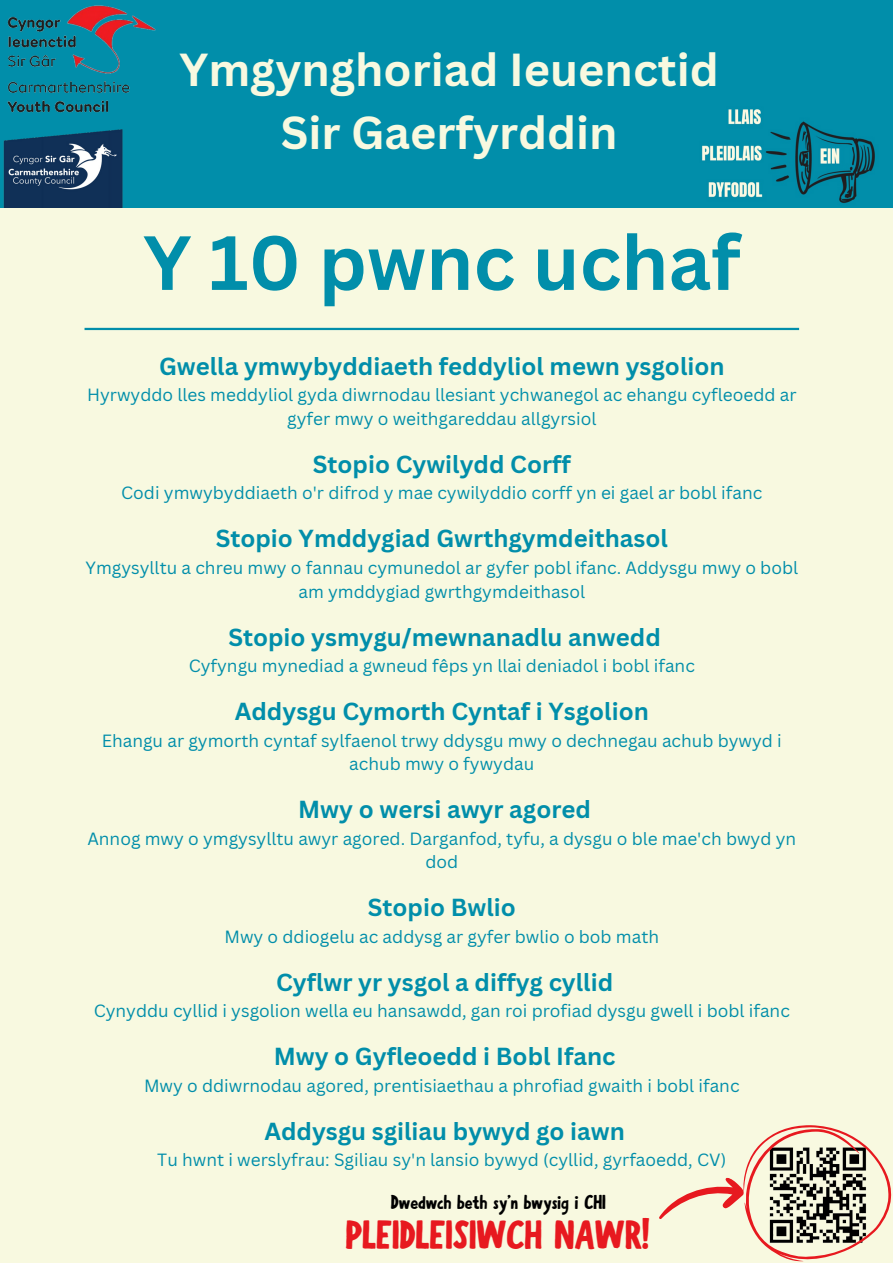
<style>
.page{position:relative;width:893px;height:1263px;background:#f8f9e0}
.page>*{position:absolute;margin:0;border:0;box-sizing:border-box;transform-origin:0 0}
.t1{font:700 75px "Canva Sans";color:#018eaa}
.t2{font:700 45px/63px "Canva Sans";color:#f8f9e0;text-align:center}
.t3{font:40.5px "Boldoa Mat";color:#e7191f}
.t4{font:700 24px "Canva Sans";color:#018eaa}
.t5{font:20.02px "Boldoa Mat";color:#000}
.t6{font:17.25px/23.6px "Canva Sans";color:#018eaa;text-align:center}
</style>
<div class="page">
<div style="left:0;top:0;width:893px;height:208px;background:#018eaa"></div>
<img style="left:702px;top:109px;width:173px;height:94px">
<hr style="left:85px;top:328px;width:714px;height:2px;background:#018eaa">
<svg style="left:659px;top:1125px;width:233px;height:137px"></svg>
<img style="left:7px;top:5px;width:149px;height:108px">
<img style="left:3px;top:129px;width:120px;height:78px">
<p class="t2" style="left:179px;top:37px;width:541px">Ymgynghoriad Ieuenctid<br>Sir Gaerfyrddin</p>
<p class="t1" style="left:143px;top:210px;width:598px">Y 10 pwnc uchaf</p>
<p class="t4" style="left:159px;top:349px;width:567px">Gwella ymwybyddiaeth feddyliol mewn ysgolion</p>
<p class="t6" style="left:87px;top:383px;width:711px">Hyrwyddo lles meddyliol gyda diwrnodau llesiant ychwanegol ac ehangu cyfleoedd ar gyfer mwy o weithgareddau allgyrsiol</p>
<p class="t4" style="left:313px;top:447px;width:259px">Stopio Cywilydd Corff</p>
<p class="t6" style="left:121px;top:481px;width:642px">Codi ymwybyddiaeth o'r difrod y mae cywilyddio corff yn ei gael ar bobl ifanc</p>
<p class="t4" style="left:216px;top:522px;width:454px">Stopio Ymddygiad Gwrthgymdeithasol</p>
<p class="t6" style="left:85px;top:555px;width:714px">Ymgysylltu a chreu mwy o fannau cymunedol ar gyfer pobl ifanc. Addysgu mwy o bobl am ymddygiad gwrthgymdeithasol</p>
<p class="t4" style="left:228px;top:620px;width:434px">Stopio ysmygu/mewnanadlu anwedd</p>
<p class="t6" style="left:189px;top:653px;width:508px">Cyfyngu mynediad a gwneud fêps yn llai deniadol i bobl ifanc</p>
<h1 class="t4" style="left:235px;top:694px;width:415px">Addysgu Cymorth Cyntaf i Ysgolion</h1>
<p class="t6" style="left:102px;top:728px;width:681px">Ehangu ar gymorth cyntaf sylfaenol trwy ddysgu mwy o dechnegau achub bywyd i achub mwy o fywydau</p>
<p class="t4" style="left:298px;top:792px;width:294px">Mwy o wersi awyr agored</p>
<p class="t6" style="left:87px;top:826px;width:710px">Annog mwy o ymgysylltu awyr agored. Darganfod, tyfu, a dysgu o ble mae'ch bwyd yn dod</p>
<p class="t4" style="left:368px;top:891px;width:149px">Stopio Bwlio</p>
<p class="t6" style="left:224px;top:924px;width:436px">Mwy o ddiogelu ac addysg ar gyfer bwlio o bob math</p>
<p class="t4" style="left:276px;top:965px;width:338px">Cyflwr yr ysgol a diffyg cyllid</p>
<p class="t6" style="left:94px;top:999px;width:697px">Cynyddu cyllid i ysgolion wella eu hansawdd, gan roi profiad dysgu gwell i bobl ifanc</p>
<p class="t4" style="left:274px;top:1040px;width:343px">Mwy o Gyfleoedd i Bobl Ifanc</p>
<p class="t6" style="left:144px;top:1073px;width:597px">Mwy o ddiwrnodau agored, prentisiaethau a phrofiad gwaith i bobl ifanc</p>
<p class="t4" style="left:264px;top:1114px;width:362px">Addysgu sgiliau bywyd go iawn</p>
<h3 class="t6" style="left:157px;top:1148px;width:570px">Tu hwnt i werslyfrau: Sgiliau sy'n lansio bywyd (cyllid, gyrfaoedd, CV)</h3>
<p class="t5" style="left:391px;top:1189px;width:216px">Dwedwch beth sy'n bwysig i CHI</p>
<p class="t3" style="left:346px;top:1209px;width:306px">PLEIDLEISIWCH NAWR!</p>
</div>
